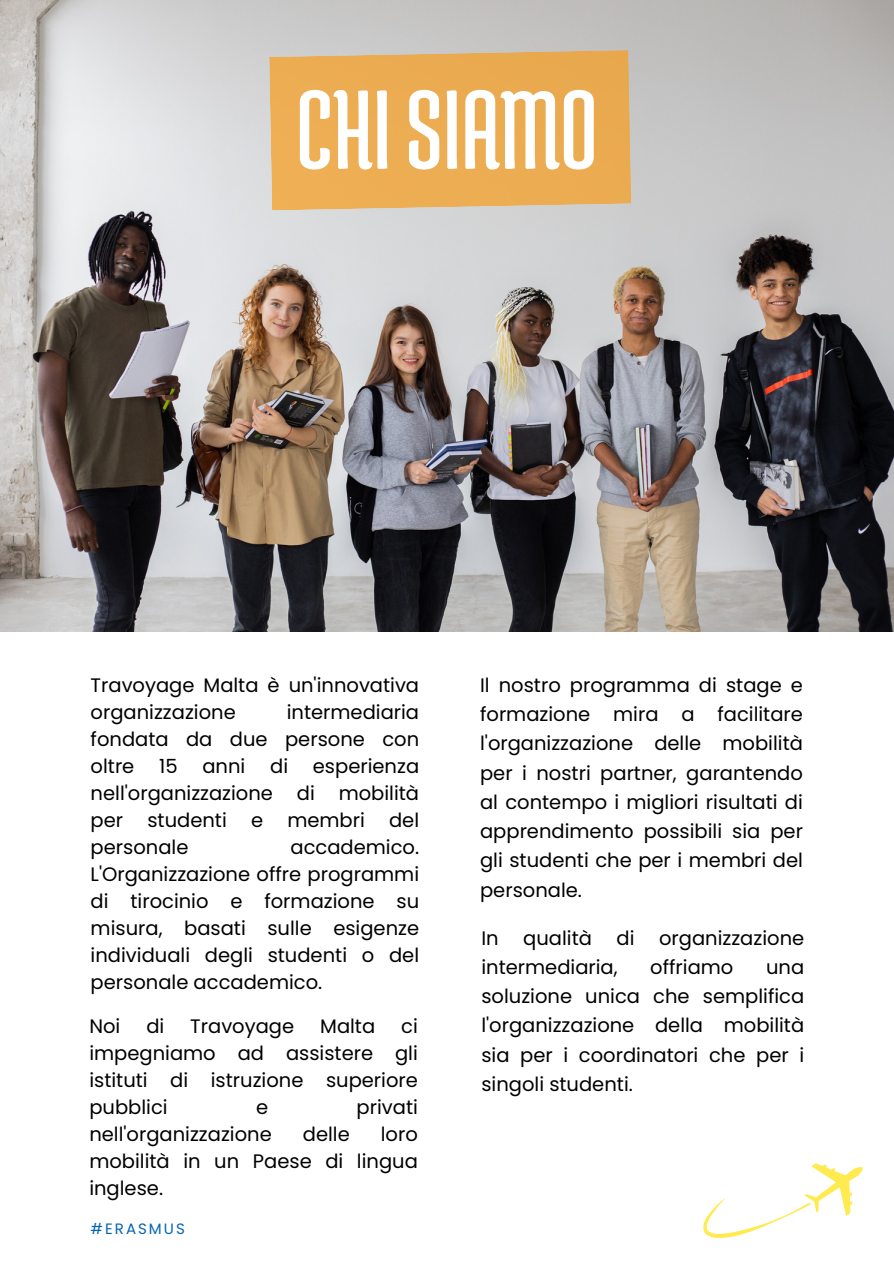
<style>
.page{position:relative;width:894px;height:1264px;background:#fff}
.page>*{position:absolute;margin:0;border:0;box-sizing:border-box;transform-origin:0 0}
.t1{font:118.95px "Medula One";color:#fff}
.t2{font:19.5px/27px "Poppins";color:#000;text-align:justify}
.t3{font:15px "Poppins";letter-spacing:.135em;color:#0464b5}
</style>
<div class="page">
<img style="left:0;top:0;width:893px;height:631px">
<svg style="left:703px;top:1163px;width:159px;height:74px"></svg>
<div style="left:269px;top:50px;width:362px;height:160px;background:#ecac51"></div>
<h2 class="t1" style="left:296px;top:68px;width:303px">CHISIAMO</h2>
<h2 class="t2" style="left:91px;top:671px;width:330px">Travoyage Malta è un'innovativa organizzazione</h2>
<h2 class="t2" style="left:91px;top:698px;width:330px;text-indent:196px">intermediaria fondata da due persone con oltre</h2>
<h2 class="t2" style="left:91px;top:752px;width:330px;text-indent:222px">esperienza nell'organizzazione di mobilità per studenti e membri del personale</h2>
<h2 class="t2" style="left:159px;top:752px;width:20px">15</h2>
<h2 class="t2" style="left:202px;top:752px;width:44px">anni</h2>
<h2 class="t2" style="left:270px;top:752px;width:19px">di</h2>
<h2 class="t2" style="left:91px;top:833px;width:330px;text-indent:200px">accademico.<br>L'Organizzazione offre programmi di tirocinio e formazione su misura, basati sulle esigenze individuali degli studenti o del personale accademico.</h2>
<p class="t2" style="left:89px;top:1012px;width:32px">Noi</p>
<p class="t2" style="left:146px;top:1012px;width:19px">di</p>
<p class="t2" style="left:190px;top:1012px;width:105px">Travoyage</p>
<p class="t2" style="left:320px;top:1012px;width:57px">Malta</p>
<p class="t2" style="left:89px;top:1012px;width:330px;text-indent:312px">ci impegniamo ad assistere gli istituti di istruzione superiore pubblici</p>
<p class="t2" style="left:256px;top:1093px;width:14px">e</p>
<p class="t2" style="left:356px;top:1093px;width:63px">privati</p>
<p class="t2" style="left:89px;top:1120px;width:184px">nell'organizzazione</p>
<p class="t2" style="left:303px;top:1120px;width:48px">delle</p>
<p class="t2" style="left:89px;top:1120px;width:330px;text-indent:291px">loro mobilità in un Paese di lingua inglese.</p>
<h2 class="t3" style="left:91px;top:1218px;width:96px">#ERASMUS</h2>
<h1 class="t2" style="left:480px;top:670px;width:324px;line-height:29.2px">Il nostro programma di stage e formazione mira a facilitare l'organizzazione delle mobilità per i nostri partner, garantendo al contempo i migliori risultati di apprendimento possibili sia per gli studenti che per i membri del personale.</h1>
<h2 class="t2" style="left:481px;top:924px;width:19px">In</h2>
<h2 class="t2" style="left:523px;top:924px;width:70px">qualità</h2>
<h2 class="t2" style="left:616px;top:924px;width:19px">di</h2>
<h2 class="t2" style="left:659px;top:924px;width:146px">organizzazione</h2>
<h2 class="t2" style="left:481px;top:953px;width:138px">intermediaria,</h2>
<h2 class="t2" style="left:650px;top:953px;width:85px">offriamo</h2>
<h2 class="t2" style="left:481px;top:952px;width:324px;line-height:29.2px;text-indent:284px">una soluzione unica che semplifica l'organizzazione della mobilità sia per i coordinatori che per i singoli studenti.</h2>
</div>
